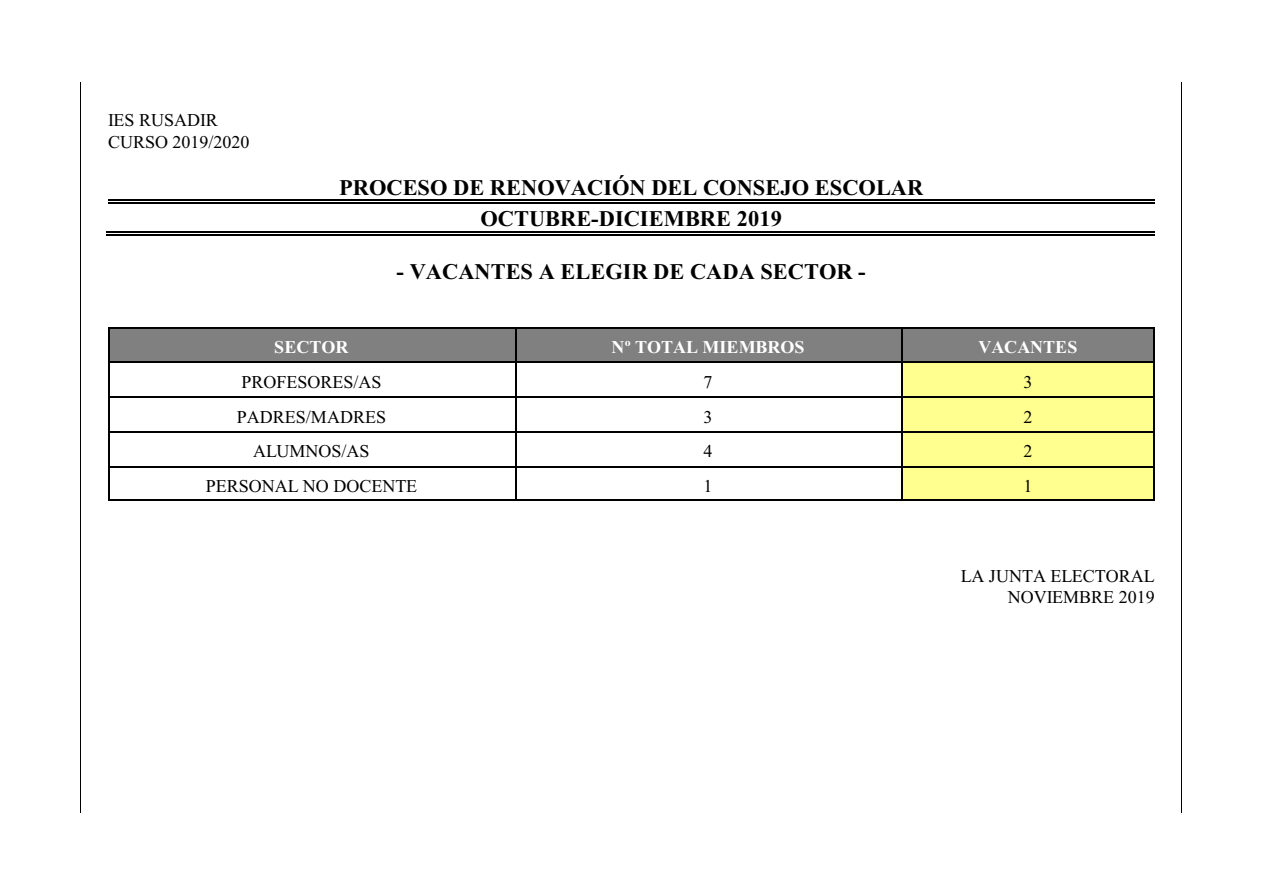
<style>
.page{position:relative;width:1263px;height:894px;background:#fff}
.page>*{position:absolute;margin:0;border:0;box-sizing:border-box;transform-origin:0 0}
.t1{font:700 22.35px/30.8px "Times New Roman";letter-spacing:.005em;color:#000;text-align:center}
.t2{font:18px/21.5px "Times New Roman";color:#000}
.t3{font:700 18px "Times New Roman";letter-spacing:.005em;color:#fff}
</style>
<div class="page">
<div style="left:108px;top:327px;width:407px;height:35px;background:#808080"></div>
<hr style="left:108px;top:327px;width:1px;height:35px;background:#000">
<hr style="left:108px;top:327px;width:407px;height:1px;background:#000">
<div style="left:515px;top:327px;width:386px;height:35px;background:#808080"></div>
<hr style="left:515px;top:327px;width:1px;height:35px;background:#000">
<hr style="left:515px;top:327px;width:386px;height:1px;background:#000">
<div style="left:901px;top:327px;width:254px;height:35px;background:#808080"></div>
<hr style="left:901px;top:327px;width:2px;height:35px;background:#000">
<hr style="left:1153px;top:327px;width:2px;height:35px;background:#000">
<hr style="left:901px;top:327px;width:254px;height:1px;background:#000">
<hr style="left:108px;top:362px;width:1px;height:34px;background:#000">
<hr style="left:108px;top:362px;width:407px;height:1px;background:#000">
<hr style="left:515px;top:362px;width:1px;height:34px;background:#000">
<hr style="left:515px;top:362px;width:386px;height:1px;background:#000">
<div style="left:901px;top:362px;width:254px;height:34px;background:#ffff8f"></div>
<hr style="left:901px;top:362px;width:2px;height:34px;background:#000">
<hr style="left:1153px;top:362px;width:2px;height:34px;background:#000">
<hr style="left:901px;top:362px;width:254px;height:1px;background:#000">
<hr style="left:108px;top:397px;width:1px;height:34px;background:#000">
<hr style="left:108px;top:397px;width:407px;height:1px;background:#000">
<hr style="left:515px;top:397px;width:1px;height:34px;background:#000">
<hr style="left:515px;top:397px;width:386px;height:1px;background:#000">
<div style="left:901px;top:397px;width:254px;height:34px;background:#ffff8f"></div>
<hr style="left:901px;top:397px;width:2px;height:34px;background:#000">
<hr style="left:1153px;top:397px;width:2px;height:34px;background:#000">
<hr style="left:901px;top:397px;width:254px;height:1px;background:#000">
<hr style="left:108px;top:431px;width:1px;height:35px;background:#000">
<hr style="left:108px;top:431px;width:407px;height:2px;background:#000">
<hr style="left:515px;top:431px;width:1px;height:35px;background:#000">
<hr style="left:515px;top:431px;width:386px;height:2px;background:#000">
<div style="left:901px;top:431px;width:254px;height:35px;background:#ffff8f"></div>
<hr style="left:901px;top:431px;width:2px;height:35px;background:#000">
<hr style="left:1153px;top:431px;width:2px;height:35px;background:#000">
<hr style="left:901px;top:431px;width:254px;height:2px;background:#000">
<hr style="left:108px;top:466px;width:1px;height:35px;background:#000">
<hr style="left:108px;top:466px;width:407px;height:1px;background:#000">
<hr style="left:108px;top:499px;width:407px;height:2px;background:#000">
<hr style="left:515px;top:466px;width:1px;height:35px;background:#000">
<hr style="left:515px;top:466px;width:386px;height:1px;background:#000">
<hr style="left:515px;top:499px;width:386px;height:2px;background:#000">
<div style="left:901px;top:466px;width:254px;height:35px;background:#ffff8f"></div>
<hr style="left:901px;top:466px;width:2px;height:35px;background:#000">
<hr style="left:1153px;top:466px;width:2px;height:35px;background:#000">
<hr style="left:901px;top:466px;width:254px;height:1px;background:#000">
<hr style="left:901px;top:499px;width:254px;height:2px;background:#000">
<hr style="left:108px;top:200px;width:1047px;height:1px;background:#000">
<hr style="left:108px;top:203px;width:1047px;height:1px;background:#000">
<hr style="left:107px;top:232px;width:1048px;height:1px;background:#000">
<hr style="left:107px;top:235px;width:1048px;height:1px;background:#000">
<p class="t2" style="left:108px;top:111px;width:143px">IES RUSADIR<br>CURSO 2019/2020</p>
<p class="t1" style="left:339px;top:174px;width:586px">PROCESO DE RENOVACIÓN DEL CONSEJO ESCOLAR<br>OCTUBRE-DICIEMBRE 2019</p>
<p class="t1" style="left:397px;top:258px;width:471px">- VACANTES A ELEGIR DE CADA SECTOR -</p>
<p class="t3" style="left:274px;top:341px;width:76px">SECTOR</p>
<p class="t3" style="left:612px;top:341px;width:195px">Nº TOTAL MIEMBROS</p>
<p class="t3" style="left:978px;top:341px;width:100px">VACANTES</p>
<p class="t2" style="left:241px;top:373px;width:142px">PROFESORES/AS</p>
<p class="t2" style="left:704px;top:373px;width:10px">7</p>
<p class="t2" style="left:1023px;top:373px;width:10px">3</p>
<p class="t2" style="left:237px;top:408px;width:151px">PADRES/MADRES</p>
<p class="t2" style="left:704px;top:408px;width:10px">3</p>
<p class="t2" style="left:1023px;top:408px;width:10px">2</p>
<p class="t2" style="left:253px;top:442px;width:118px">ALUMNOS/AS</p>
<p class="t2" style="left:704px;top:442px;width:10px">4</p>
<p class="t2" style="left:1023px;top:442px;width:10px">2</p>
<p class="t2" style="left:206px;top:477px;width:213px">PERSONAL NO DOCENTE</p>
<p class="t2" style="left:704px;top:477px;width:10px">1</p>
<p class="t2" style="left:1023px;top:477px;width:10px">1</p>
<p class="t2" style="left:961px;top:567px;width:196px;text-align:right">LA JUNTA ELECTORAL<br>NOVIEMBRE 2019</p>
</div>
